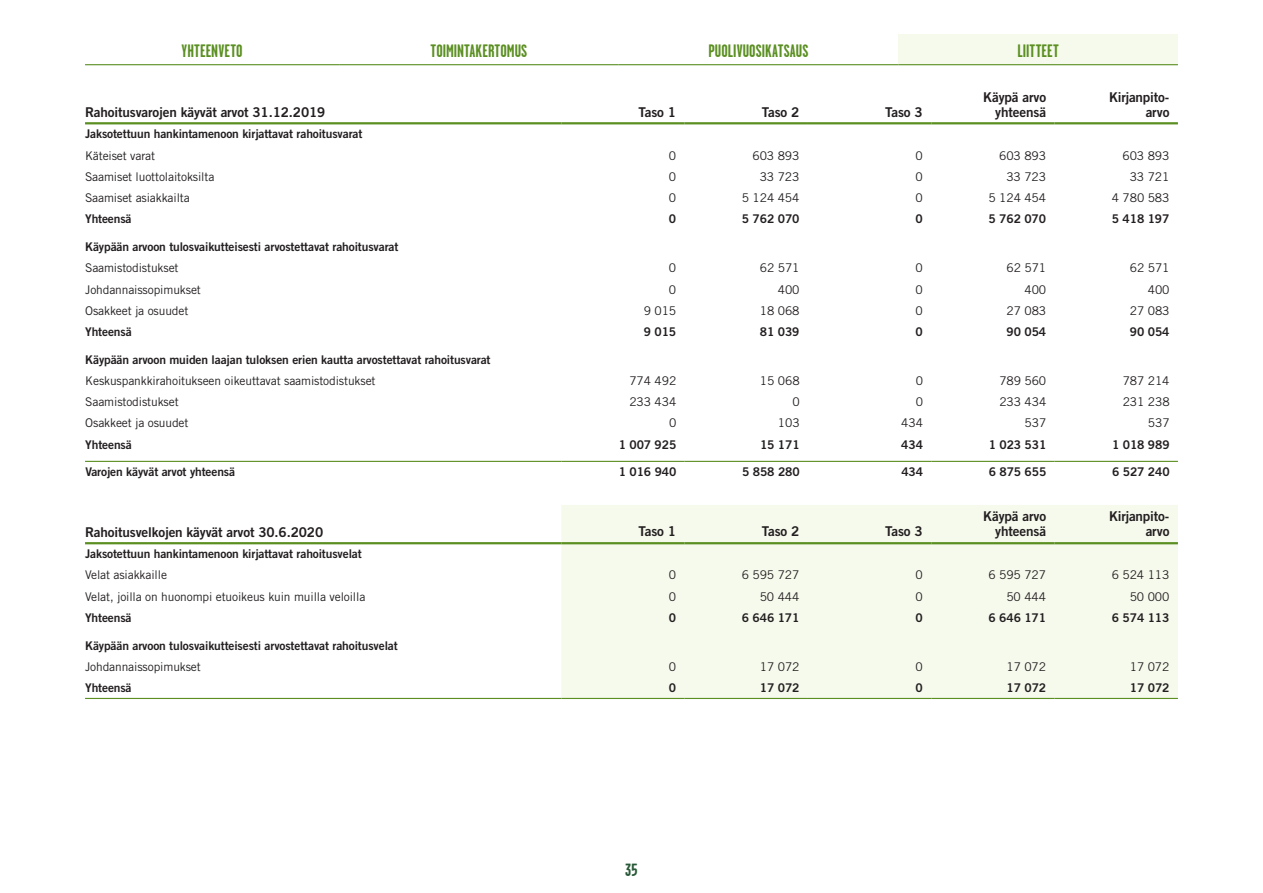
<style>
.page{position:relative;width:1263px;height:893px;background:#fff}
.page>*{position:absolute;margin:0;border:0;box-sizing:border-box;transform-origin:0 0}
.t1{font:700 18px "Garage Gothic S Pankki";letter-spacing:.005em;color:#5b8f22}
.t2{font:700 17.7px "Garage Gothic S Pankki";color:#275937}
.t3{font:13.5px/15px "Trade Gothic LT Std Bd 2";letter-spacing:-.01em;color:#231f20;text-align:right}
.t4{font:12px "Trade Gothic LT Std";letter-spacing:-.01em;color:#231f20}
.t5{font:12px "Trade Gothic LT Std Bd 2";letter-spacing:-.01em;color:#231f20}
</style>
<div class="page">
<div style="left:898px;top:34px;width:280px;height:31px;background:#f6faed"></div>
<hr style="left:85px;top:64px;width:254px;height:1px;background:#5b8f22">
<hr style="left:339px;top:64px;width:280px;height:1px;background:#5b8f22">
<hr style="left:619px;top:64px;width:279px;height:1px;background:#5b8f22">
<hr style="left:898px;top:64px;width:280px;height:1px;background:#5b8f22">
<hr style="left:85px;top:122px;width:476px;height:2px;background:#5b8f22">
<hr style="left:561px;top:122px;width:124px;height:2px;background:#5b8f22">
<hr style="left:685px;top:122px;width:123px;height:2px;background:#5b8f22">
<hr style="left:808px;top:122px;width:123px;height:2px;background:#5b8f22">
<hr style="left:931px;top:122px;width:123px;height:2px;background:#5b8f22">
<hr style="left:1054px;top:122px;width:124px;height:2px;background:#5b8f22">
<hr style="left:85px;top:461px;width:476px;height:1px;background:#5b8f22">
<hr style="left:561px;top:461px;width:124px;height:1px;background:#5b8f22">
<hr style="left:685px;top:461px;width:123px;height:1px;background:#5b8f22">
<hr style="left:808px;top:461px;width:123px;height:1px;background:#5b8f22">
<hr style="left:931px;top:461px;width:123px;height:1px;background:#5b8f22">
<hr style="left:1054px;top:461px;width:124px;height:1px;background:#5b8f22">
<div style="left:561px;top:505px;width:617px;height:193px;background:#f6faed"></div>
<hr style="left:85px;top:542px;width:476px;height:2px;background:#5b8f22">
<hr style="left:561px;top:542px;width:124px;height:2px;background:#5b8f22">
<hr style="left:685px;top:542px;width:123px;height:2px;background:#5b8f22">
<hr style="left:808px;top:542px;width:123px;height:2px;background:#5b8f22">
<hr style="left:931px;top:542px;width:123px;height:2px;background:#5b8f22">
<hr style="left:1054px;top:542px;width:124px;height:2px;background:#5b8f22">
<hr style="left:85px;top:698px;width:476px;height:1px;background:#5b8f22">
<hr style="left:561px;top:698px;width:124px;height:1px;background:#5b8f22">
<hr style="left:685px;top:698px;width:123px;height:1px;background:#5b8f22">
<hr style="left:808px;top:698px;width:123px;height:1px;background:#5b8f22">
<hr style="left:931px;top:698px;width:123px;height:1px;background:#5b8f22">
<hr style="left:1054px;top:698px;width:124px;height:1px;background:#5b8f22">
<h1 class="t1" style="left:182px;top:41px;width:63px">YHTEENVETO</h1>
<h1 class="t1" style="left:430px;top:41px;width:98px">TOIMINTAKERTOMUS</h1>
<h1 class="t1" style="left:708px;top:41px;width:102px">PUOLIVUOSIKATSAUS</h1>
<h1 class="t1" style="left:1017px;top:41px;width:43px">LIITTEET</h1>
<p class="t3" style="left:85px;top:104px;width:242px">Rahoitusvarojen käyvät arvot 31.12.2019</p>
<p class="t3" style="left:638px;top:104px;width:39px">Taso 1</p>
<p class="t3" style="left:762px;top:104px;width:39px">Taso 2</p>
<p class="t3" style="left:885px;top:104px;width:39px">Taso 3</p>
<p class="t3" style="left:983px;top:89px;width:64px">Käypä arvo yhteensä</p>
<p class="t3" style="left:1109px;top:89px;width:62px">Kirjanpito&shy;arvo</p>
<p class="t5" style="left:85px;top:127px;width:279px">Jaksotettuun hankintamenoon kirjattavat rahoitusvarat</p>
<p class="t4" style="left:85px;top:148px;width:72px">Käteiset varat</p>
<p class="t4" style="left:669px;top:148px;width:9px">0</p>
<p class="t4" style="left:752px;top:148px;width:48px">603 893</p>
<p class="t4" style="left:915px;top:148px;width:9px">0</p>
<p class="t4" style="left:999px;top:148px;width:48px">603 893</p>
<p class="t4" style="left:1122px;top:148px;width:48px">603 893</p>
<p class="t4" style="left:85px;top:169px;width:131px">Saamiset luottolaitoksilta</p>
<p class="t4" style="left:669px;top:169px;width:9px">0</p>
<p class="t4" style="left:760px;top:169px;width:41px">33 723</p>
<p class="t4" style="left:915px;top:169px;width:9px">0</p>
<p class="t4" style="left:1006px;top:169px;width:41px">33 723</p>
<p class="t4" style="left:1130px;top:169px;width:41px">33 721</p>
<p class="t4" style="left:85px;top:191px;width:106px">Saamiset asiakkailta</p>
<p class="t4" style="left:669px;top:191px;width:9px">0</p>
<p class="t4" style="left:742px;top:191px;width:59px">5 124 454</p>
<p class="t4" style="left:915px;top:191px;width:9px">0</p>
<p class="t4" style="left:988px;top:191px;width:59px">5 124 454</p>
<p class="t4" style="left:1112px;top:191px;width:59px">4 780 583</p>
<p class="t5" style="left:85px;top:212px;width:48px">Yhteensä</p>
<p class="t5" style="left:669px;top:212px;width:9px">0</p>
<p class="t5" style="left:742px;top:212px;width:59px">5 762 070</p>
<p class="t5" style="left:915px;top:212px;width:9px">0</p>
<p class="t5" style="left:988px;top:212px;width:59px">5 762 070</p>
<p class="t5" style="left:1112px;top:212px;width:59px">5 418 197</p>
<p class="t5" style="left:85px;top:239px;width:315px">Käypään arvoon tulosvaikutteisesti arvostettavat rahoitusvarat</p>
<p class="t4" style="left:85px;top:261px;width:95px">Saamistodistukset</p>
<p class="t4" style="left:669px;top:261px;width:9px">0</p>
<p class="t4" style="left:760px;top:261px;width:41px">62 571</p>
<p class="t4" style="left:915px;top:261px;width:9px">0</p>
<p class="t4" style="left:1006px;top:261px;width:41px">62 571</p>
<p class="t4" style="left:1130px;top:261px;width:41px">62 571</p>
<p class="t4" style="left:85px;top:282px;width:117px">Johdannaissopimukset</p>
<p class="t4" style="left:669px;top:282px;width:9px">0</p>
<p class="t4" style="left:778px;top:282px;width:23px">400</p>
<p class="t4" style="left:915px;top:282px;width:9px">0</p>
<p class="t4" style="left:1024px;top:282px;width:23px">400</p>
<p class="t4" style="left:1148px;top:282px;width:23px">400</p>
<p class="t4" style="left:85px;top:303px;width:105px">Osakkeet ja osuudet</p>
<p class="t4" style="left:644px;top:303px;width:34px">9 015</p>
<p class="t4" style="left:760px;top:303px;width:41px">18 068</p>
<p class="t4" style="left:915px;top:303px;width:9px">0</p>
<p class="t4" style="left:1006px;top:303px;width:41px">27 083</p>
<p class="t4" style="left:1130px;top:303px;width:41px">27 083</p>
<p class="t5" style="left:85px;top:324px;width:48px">Yhteensä</p>
<p class="t5" style="left:644px;top:324px;width:34px">9 015</p>
<p class="t5" style="left:760px;top:324px;width:41px">81 039</p>
<p class="t5" style="left:916px;top:324px;width:9px">0</p>
<p class="t5" style="left:1006px;top:324px;width:41px">90 054</p>
<p class="t5" style="left:1130px;top:324px;width:41px">90 054</p>
<p class="t5" style="left:85px;top:352px;width:407px">Käypään arvoon muiden laajan tuloksen erien kautta arvostettavat rahoitusvarat</p>
<p class="t4" style="left:85px;top:373px;width:292px">Keskuspankkirahoitukseen oikeuttavat saamistodistukset</p>
<p class="t4" style="left:629px;top:373px;width:48px">774 492</p>
<p class="t4" style="left:760px;top:373px;width:41px">15 068</p>
<p class="t4" style="left:916px;top:373px;width:9px">0</p>
<p class="t4" style="left:999px;top:373px;width:48px">789 560</p>
<p class="t4" style="left:1123px;top:373px;width:48px">787 214</p>
<p class="t4" style="left:85px;top:395px;width:95px">Saamistodistukset</p>
<p class="t4" style="left:629px;top:395px;width:48px">233 434</p>
<p class="t4" style="left:792px;top:395px;width:9px">0</p>
<p class="t4" style="left:916px;top:395px;width:9px">0</p>
<p class="t4" style="left:999px;top:395px;width:48px">233 434</p>
<p class="t4" style="left:1123px;top:395px;width:48px">231 238</p>
<p class="t4" style="left:85px;top:416px;width:105px">Osakkeet ja osuudet</p>
<p class="t4" style="left:669px;top:416px;width:9px">0</p>
<p class="t4" style="left:778px;top:416px;width:23px">103</p>
<p class="t4" style="left:901px;top:416px;width:23px">434</p>
<p class="t4" style="left:1024px;top:416px;width:23px">537</p>
<p class="t4" style="left:1148px;top:416px;width:23px">537</p>
<p class="t5" style="left:85px;top:437px;width:48px">Yhteensä</p>
<p class="t5" style="left:619px;top:437px;width:59px">1 007 925</p>
<p class="t5" style="left:760px;top:437px;width:41px">15 171</p>
<p class="t5" style="left:901px;top:437px;width:23px">434</p>
<p class="t5" style="left:989px;top:437px;width:59px">1 023 531</p>
<p class="t5" style="left:1112px;top:437px;width:59px">1 018 989</p>
<p class="t5" style="left:85px;top:465px;width:151px">Varojen käyvät arvot yhteensä</p>
<p class="t5" style="left:619px;top:465px;width:59px">1 016 940</p>
<p class="t5" style="left:742px;top:465px;width:59px">5 858 280</p>
<p class="t5" style="left:901px;top:465px;width:23px">434</p>
<p class="t5" style="left:989px;top:465px;width:59px">6 875 655</p>
<p class="t5" style="left:1112px;top:465px;width:59px">6 527 240</p>
<p class="t3" style="left:85px;top:524px;width:240px">Rahoitusvelkojen käyvät arvot 30.6.2020</p>
<p class="t3" style="left:638px;top:524px;width:39px">Taso 1</p>
<p class="t3" style="left:762px;top:524px;width:39px">Taso 2</p>
<p class="t3" style="left:885px;top:524px;width:39px">Taso 3</p>
<p class="t3" style="left:983px;top:509px;width:64px">Käypä arvo yhteensä</p>
<p class="t3" style="left:1109px;top:509px;width:62px">Kirjanpito&shy;arvo</p>
<p class="t5" style="left:85px;top:546px;width:278px">Jaksotettuun hankintamenoon kirjattavat rahoitusvelat</p>
<p class="t4" style="left:85px;top:568px;width:83px">Velat asiakkaille</p>
<p class="t4" style="left:669px;top:568px;width:9px">0</p>
<p class="t4" style="left:742px;top:568px;width:59px">6 595 727</p>
<p class="t4" style="left:915px;top:568px;width:9px">0</p>
<p class="t4" style="left:988px;top:568px;width:59px">6 595 727</p>
<p class="t4" style="left:1112px;top:568px;width:59px">6 524 113</p>
<p class="t4" style="left:85px;top:589px;width:282px">Velat, joilla on huonompi etuoikeus kuin muilla veloilla</p>
<p class="t4" style="left:669px;top:589px;width:9px">0</p>
<p class="t4" style="left:760px;top:589px;width:41px">50 444</p>
<p class="t4" style="left:915px;top:589px;width:9px">0</p>
<p class="t4" style="left:1006px;top:589px;width:41px">50 444</p>
<p class="t4" style="left:1130px;top:589px;width:41px">50 000</p>
<p class="t5" style="left:85px;top:610px;width:48px">Yhteensä</p>
<p class="t5" style="left:669px;top:610px;width:9px">0</p>
<p class="t5" style="left:742px;top:610px;width:59px">6 646 171</p>
<p class="t5" style="left:915px;top:610px;width:9px">0</p>
<p class="t5" style="left:988px;top:610px;width:59px">6 646 171</p>
<p class="t5" style="left:1112px;top:610px;width:59px">6 574 113</p>
<p class="t5" style="left:85px;top:638px;width:314px">Käypään arvoon tulosvaikutteisesti arvostettavat rahoitusvelat</p>
<p class="t4" style="left:85px;top:659px;width:117px">Johdannaissopimukset</p>
<p class="t4" style="left:669px;top:659px;width:9px">0</p>
<p class="t4" style="left:760px;top:659px;width:41px">17 072</p>
<p class="t4" style="left:915px;top:659px;width:9px">0</p>
<p class="t4" style="left:1006px;top:659px;width:41px">17 072</p>
<p class="t4" style="left:1130px;top:659px;width:41px">17 072</p>
<p class="t5" style="left:85px;top:680px;width:48px">Yhteensä</p>
<p class="t5" style="left:669px;top:680px;width:9px">0</p>
<p class="t5" style="left:760px;top:680px;width:41px">17 072</p>
<p class="t5" style="left:915px;top:680px;width:9px">0</p>
<p class="t5" style="left:1006px;top:680px;width:41px">17 072</p>
<p class="t5" style="left:1130px;top:680px;width:41px">17 072</p>
<h2 class="t2" style="left:625px;top:860px;width:14px">35</h2>
</div>
